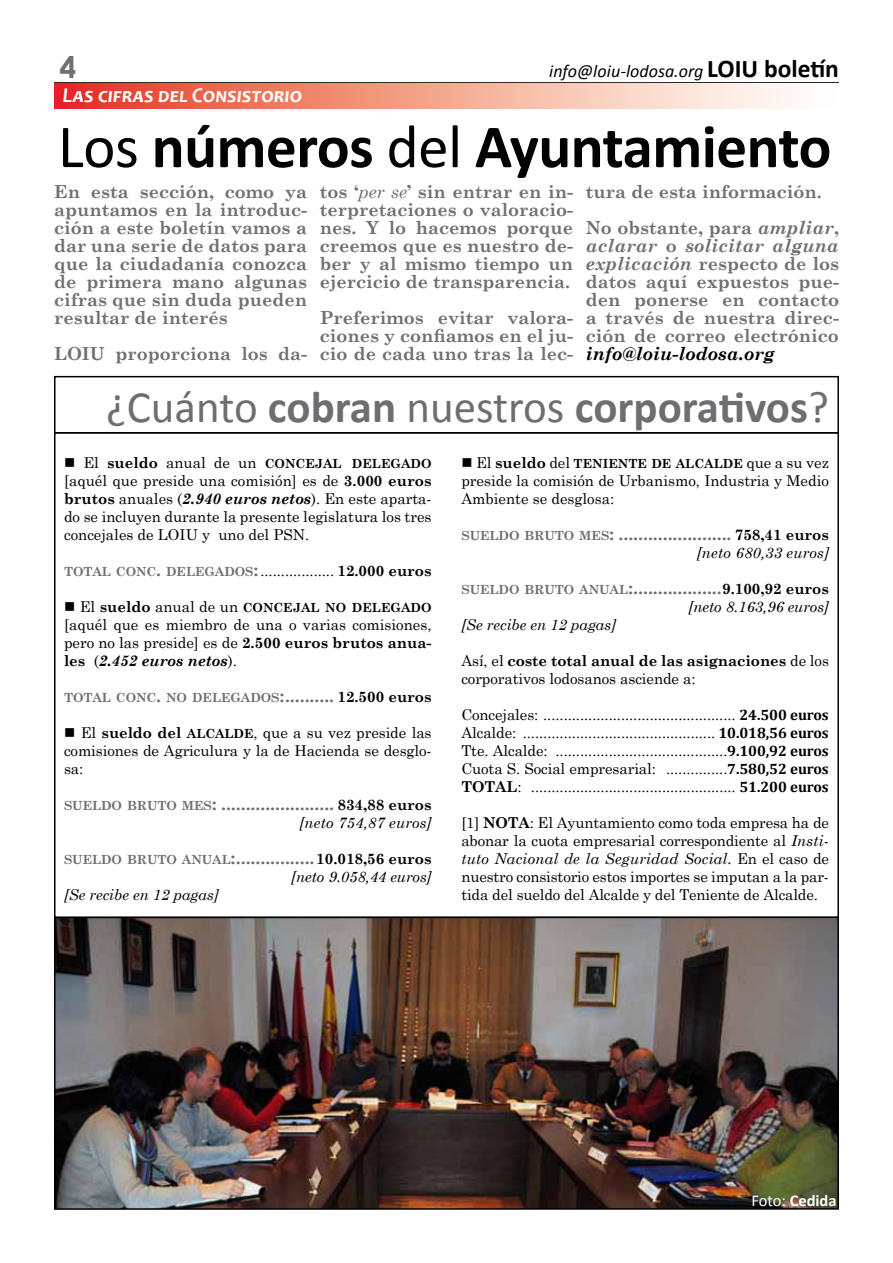
<style>
.page{position:relative;width:893px;height:1263px;background:#fff}
.page>*{position:absolute;margin:0;border:0;box-sizing:border-box;transform-origin:0 0}
.t1{font:700 61.5px "Calibri";letter-spacing:-.01em;color:#000}
.t2{font:700 45px "Calibri";color:#6d6e71}
.t3{font:700 30px "Century Gothic";color:#6f7073}
.t4{font:italic 700 21px "Candara";color:#fff}
.t5{font:700 18px/18px "Century Schoolbook";color:#6f7073;text-align:justify}
.t6{font:700 18px "Century Schoolbook";color:#6d6e71}
.t7{font:italic 18px "Calibri";color:#000}
.t8{font:italic 700 18px "Century Schoolbook";color:#000}
.t9{font:700 16.5px "Calibri";color:#fff}
.t10{font:15px/18px "Century Schoolbook";letter-spacing:-.005em;color:#000;text-align:justify}
.t11{font:italic 15px "Century Schoolbook";letter-spacing:-.005em;color:#000}
.t12{font:700 12.6px "Century Schoolbook";color:#000}
.t13{font:700 12.6px "Century Schoolbook";letter-spacing:-.005em;color:#6d6e71}
.s1{font-weight:700;font-style:normal;font-size:25.5px}
.s2{font-weight:400}
.s3{font-style:italic}
.s4{font-weight:400;font-size:15px}
.s5{font-size:15px}
.s6{font-weight:700}
.s7{font-weight:700;font-style:italic}
.s8{font-size:18px}
.s9{font-weight:400;font-size:15px;color:#000}
.s10{font-size:15px;color:#000}
.s11{font-weight:700;font-size:12.6px}
.s12{font-size:12.6px}
.s13{font-weight:400;font-style:italic}
.s14{font-family:"Cambria";font-weight:700}
</style>
<div class="page">
<hr style="left:54px;top:82px;width:785px;height:2px;background:#000">
<svg style="left:54px;top:84px;width:739px;height:24px;background:#f39d8a"></svg>
<div style="left:54px;top:376px;width:785px;height:57px;border:2px solid #000"></div>
<img style="left:57px;top:919px;width:779px;height:288px">
<div style="left:54px;top:916px;width:785px;height:294px;border:2px solid #000"></div>
<h3 class="t3" style="left:59px;top:48px;width:18px">4</h3>
<p class="t7" style="left:549px;top:59px;width:291px">info@loiu-lodosa.org <span class="s1">LOIU boletín</span></p>
<h3 class="t4" style="left:63px;top:82px;width:241px">Las cifras del Consistorio</h3>
<h1 class="t1" style="left:58px;top:107px;width:775px"><span class="s2">Los</span> números <span class="s2">del</span> Ayuntamiento</h1>
<p class="t5" style="left:54px;top:182px;width:255px">En esta sección, como ya apuntamos en la introduc&shy;ción a este boletín vamos a dar una serie de datos para que la ciudadanía conozca de primera mano algunas cifras que sin duda pueden resultar de interés</p>
<p class="t5" style="left:54px;top:344px;width:255px">LOIU proporciona los da-</p>
<p class="t5" style="left:586px;top:173px;width:255px;line-height:36px">tura de esta información.<br>No obstante, para <span class="s3">ampliar</span>,</p>
<p class="t5" style="left:586px;top:236px;width:255px"><span class="s3">aclarar</span> o <span class="s3">solicitar alguna explicación</span> respecto de los datos aquí expuestos pue&shy;den ponerse en contacto a través de nuestra direc&shy;ción de correo electrónico</p>
<p class="t8" style="left:586px;top:342px;width:190px">info@loiu-lodosa.org</p>
<h2 class="t2" style="left:106px;top:378px;width:724px"><span class="s2">¿Cuánto</span> cobran <span class="s2">nuestros</span> corporativos<span class="s2">?</span></h2>
<p class="t12" style="left:64px;top:456px;width:369px">■ <span class="s4">El</span> <span class="s5">sueldo</span> <span class="s4">anual de un</span> CONCEJAL DELEGADO</p>
<p class="t10" style="left:64px;top:471px;width:369px">[aquél que preside una comisión] es de <span class="s6">3.000 euros brutos</span> anuales (<span class="s7">2.940 euros netos</span>). En este aparta&shy;do se incluyen durante la presente legislatura los tres concejales de LOIU y uno del PSN.</p>
<p class="t13" style="left:64px;top:564px;width:369px">TOTAL CONC<span class="s8">.</span> DELEGADOS<span class="s8">:</span><span class="s9">..................</span> <span class="s10">12.000 euros</span></p>
<p class="t12" style="left:64px;top:600px;width:369px">■ <span class="s4">El</span> <span class="s5">sueldo</span> <span class="s4">anual de un</span> CONCEJAL NO DELEGADO</p>
<p class="t10" style="left:64px;top:615px;width:369px">[aquél que es miembro de una o varias comisiones, pero no las preside] es de <span class="s6">2.500 euros brutos anua&shy;les</span> (<span class="s7">2.452 euros netos</span>).</p>
<p class="t13" style="left:64px;top:690px;width:369px">TOTAL CONC<span class="s8">.</span> NO DELEGADOS<span class="s8">:..........</span> <span class="s10">12.500 euros</span></p>
<p class="t10" style="left:64px;top:723px;width:369px">■ El <span class="s6">sueldo del</span> <span class="s11">ALCALDE</span>, que a su vez preside las comisiones de Agriculura y la de Hacienda se desglo&shy;sa:</p>
<p class="t6" style="left:64px;top:793px;width:369px"><span class="s12">SUELDO BRUTO MES</span>: ....................... <span class="s10">834,88 euros</span></p>
<p class="t11" style="left:299px;top:813px;width:134px">[neto 754,87 euros]</p>
<p class="t6" style="left:64px;top:847px;width:369px"><span class="s12">SUELDO BRUTO ANUAL</span>:................<span class="s10">10.018,56 euros</span></p>
<p class="t11" style="left:291px;top:867px;width:142px">[neto 9.058,44 euros]</p>
<p class="t11" style="left:64px;top:885px;width:156px">[Se recibe en 12 pagas]</p>
<p class="t5" style="left:320px;top:182px;width:255px">tos ‘<span class="s13">per se</span>’ sin entrar en in&shy;terpretaciones o valoracio&shy;nes. Y lo hacemos porque creemos que es nuestro de&shy;ber y al mismo tiempo un ejercicio de transparencia.</p>
<p class="t5" style="left:320px;top:308px;width:255px">Preferimos evitar valora&shy;ciones y confiamos en el ju&shy;cio de cada uno tras la lec-</p>
<p class="t12" style="left:461px;top:456px;width:369px">■ <span class="s4">El</span> <span class="s5">sueldo</span> <span class="s4">del</span> TENIENTE DE ALCALDE <span class="s4">que a su vez</span></p>
<p class="t10" style="left:461px;top:471px;width:369px">preside la comisión de Urbanismo, Industria y Medio<br>Ambiente se desglosa:</p>
<p class="t6" style="left:461px;top:523px;width:369px"><span class="s12">SUELDO BRUTO MES</span>: ....................... <span class="s10">758,41 euros</span></p>
<p class="t11" style="left:697px;top:543px;width:134px">[neto 680,33 euros]</p>
<p class="t6" style="left:461px;top:577px;width:369px"><span class="s12">SUELDO BRUTO ANUAL</span>:..................<span class="s10">9.100,92 euros</span></p>
<p class="t11" style="left:688px;top:597px;width:142px">[neto 8.163,96 euros]</p>
<p class="t11" style="left:461px;top:615px;width:156px">[Se recibe en 12 pagas]</p>
<p class="t10" style="left:461px;top:651px;width:369px">Así, el <span class="s6">coste total anual de las asignaciones</span> de los corporativos lodosanos asciende a:</p>
<p class="t10" style="left:461px;top:705px;width:369px">Concejales: ............................................... <span class="s14">24.500 euros </span>Alcalde: ............................................... <span class="s14">10.018,56 euros </span>Tte. Alcalde: ..........................................<span class="s14">9.100,92 euros </span>Cuota S. Social empresarial: ...............<span class="s14">7.580,52 euros </span><span class="s6">TOTAL</span>: .................................................. <span class="s14">51.200 euros</span></p>
<p class="t10" style="left:461px;top:813px;width:369px">[1] <span class="s6">NOTA</span>: El Ayuntamiento como toda empresa ha de abonar la cuota empresarial correspondiente al <span class="s3">Insti&shy;tuto Nacional de la Seguridad Social.</span> En el caso de nuestro consistorio estos importes se imputan a la par&shy;tida del sueldo del Alcalde y del Teniente de Alcalde.</p>
<p class="t9" style="left:751px;top:1190px;width:87px"><span class="s2">Foto:</span> Cedida</p>
</div>
